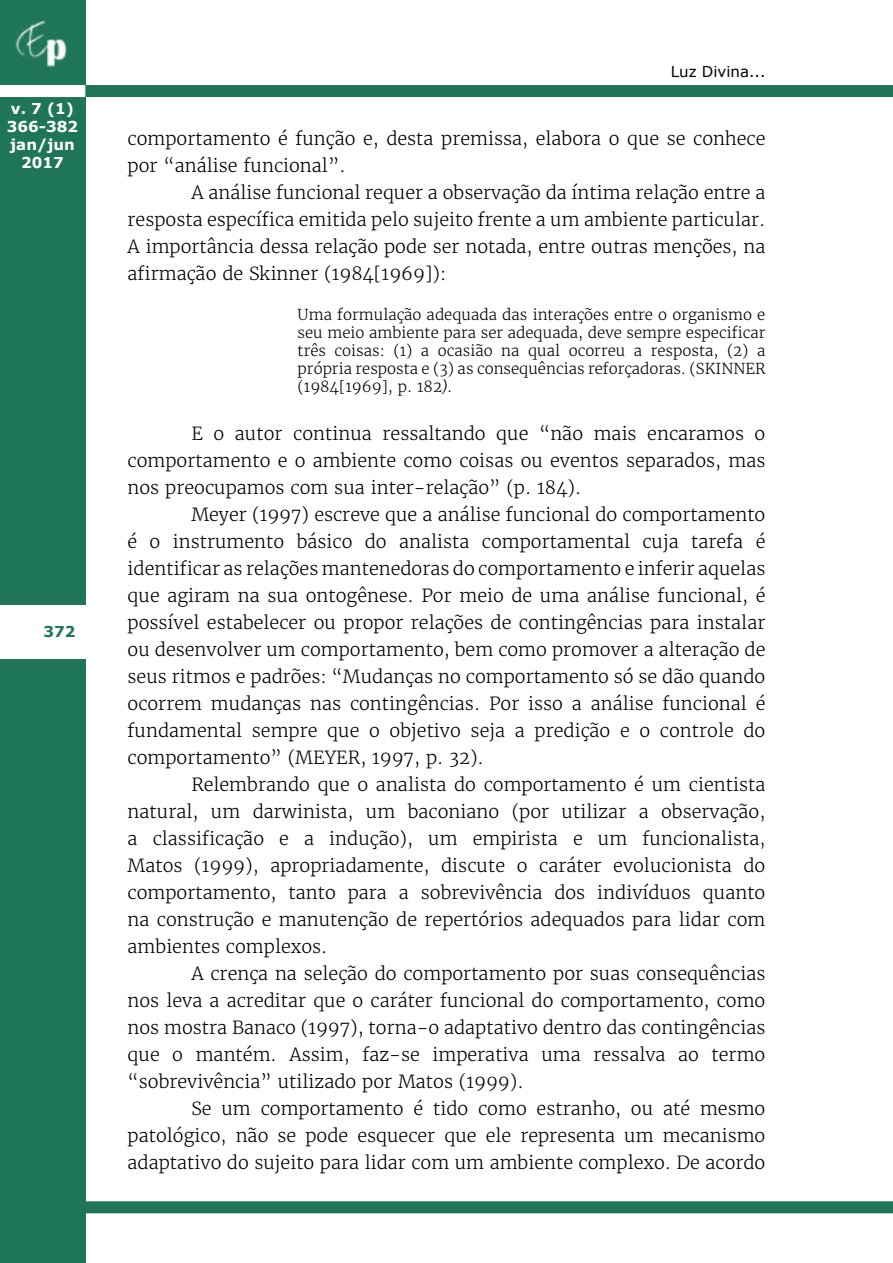
<style>
.page{position:relative;width:893px;height:1263px;background:#fff}
.page>*{position:absolute;margin:0;border:0;box-sizing:border-box;transform-origin:0 0}
.t1{font:300 18px/27px "Merriweather";color:#000;text-align:justify}
.t2{font:300 15px/18px "Merriweather";color:#000;text-align:justify}
.t3{font:700 15px/18px "Verdana";color:#fff;text-align:center}
.t4{font:15px "Verdana";color:#000}
.t5{font:700 15px "Verdana";color:#1f7656}
.s1{font-style:italic}
</style>
<div class="page">
<div style="left:0;top:0;width:85px;height:1263px;background:#1f7656"></div>
<img style="left:15px;top:20px;width:52px;height:47px">
<div style="left:85px;top:85px;width:808px;height:12px;background:#1f7656"></div>
<div style="left:0;top:85px;width:85px;height:12px;background:#fff"></div>
<div style="left:0;top:605px;width:85px;height:53px;background:#fff"></div>
<div style="left:84px;top:1201px;width:809px;height:12px;background:#1f7656"></div>
<p class="t3" style="left:7px;top:100px;width:73px">v. 7 (1)<br>366-382 jan/jun<br>2017</p>
<p class="t5" style="left:44px;top:621px;width:33px">372</p>
<p class="t4" style="left:671px;top:61px;width:96px">Luz Divina...</p>
<p class="t1" style="left:128px;top:125px;width:639px">comportamento é função e, desta premissa, elabora o que se conhece por “análise funcional”.</p>
<p class="t1" style="left:128px;top:179px;width:639px;text-indent:64px">A análise funcional requer a observação da íntima relação entre a resposta específica emitida pelo sujeito frente a um ambiente particular.<br>A importância dessa relação pode ser notada, entre outras menções, na afirmação de Skinner (1984[1969]):</p>
<p class="t2" style="left:298px;top:305px;width:469px">Uma formulação adequada das interações entre o organismo e seu meio ambiente para ser adequada, deve sempre especificar três coisas: (1) a ocasião na qual ocorreu a resposta, (2) a própria resposta e (3) as consequências reforçadoras. (SKINNER (1984[1969], p. 182<span class="s1">).</span></p>
<p class="t1" style="left:128px;top:420px;width:639px;text-indent:64px">E o autor continua ressaltando que “não mais encaramos o comportamento e o ambiente como coisas ou eventos separados, mas nos preocupamos com sua inter-relação” (p. 184).</p>
<p class="t1" style="left:128px;top:501px;width:639px;text-indent:64px">Meyer (1997) escreve que a análise funcional do comportamento é o instrumento básico do analista comportamental cuja tarefa é identificar as relações mantenedoras do comportamento e inferir aquelas que agiram na sua ontogênese. Por meio de uma análise funcional, é possível estabelecer ou propor relações de contingências para instalar ou desenvolver um comportamento, bem como promover a alteração de seus ritmos e padrões: “Mudanças no comportamento só se dão quando ocorrem mudanças nas contingências. Por isso a análise funcional é fundamental sempre que o objetivo seja a predição e o controle do comportamento” (MEYER, 1997, p. 32).</p>
<p class="t1" style="left:128px;top:771px;width:639px;text-indent:64px">Relembrando que o analista do comportamento é um cientista natural, um darwinista, um baconiano (por utilizar a observação, a classificação e a indução), um empirista e um funcionalista, Matos (1999), apropriadamente, discute o caráter evolucionista do comportamento, tanto para a sobrevivência dos indivíduos quanto na construção e manutenção de repertórios adequados para lidar com ambientes complexos.</p>
<p class="t1" style="left:128px;top:960px;width:639px;text-indent:64px">A crença na seleção do comportamento por suas consequências nos leva a acreditar que o caráter funcional do comportamento, como nos mostra Banaco (1997), torna-o adaptativo dentro das contingências que o mantém. Assim, faz-se imperativa uma ressalva ao termo “sobrevivência” utilizado por Matos (1999).</p>
<p class="t1" style="left:128px;top:1095px;width:639px;text-indent:64px">Se um comportamento é tido como estranho, ou até mesmo patológico, não se pode esquecer que ele representa um mecanismo adaptativo do sujeito para lidar com um ambiente complexo. De acordo</p>
</div>
